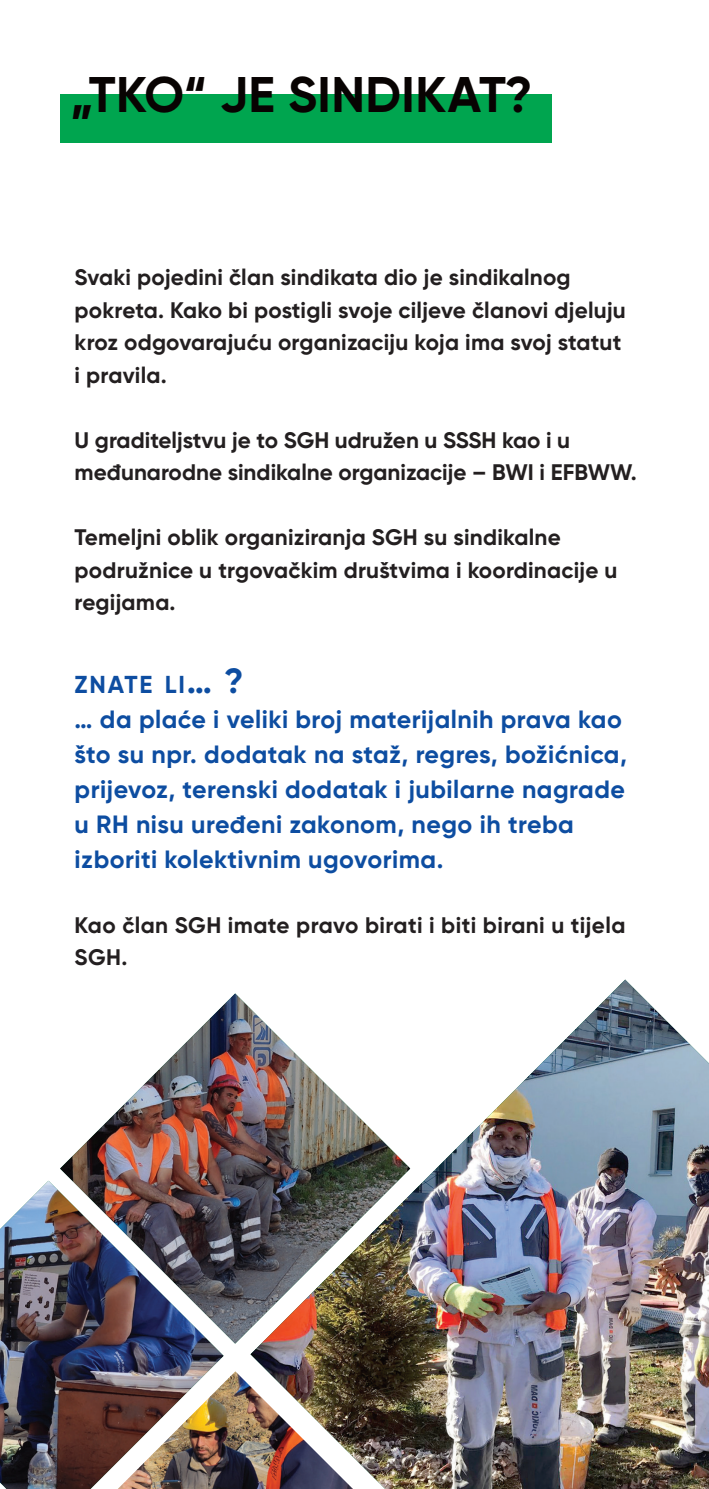
<style>
.page{position:relative;width:709px;height:1489px;background:#fff}
.page>*{position:absolute;margin:0;border:0;box-sizing:border-box;transform-origin:0 0}
.t1{font:700 50px "Gilroy";letter-spacing:.01em;color:#080302}
.t2{font:700 25px/35px "Gilroy";letter-spacing:.02em;color:#0d4da1}
.t3{font:700 24.5px "Gilroy";letter-spacing:.07em;color:#0d4da1}
.t4{font:700 22.5px/32.5px "Gilroy";letter-spacing:.01em;color:#231f20}
.s1{font-size:35px}
</style>
<div class="page">
<img style="left:0;top:1180px;width:223px;height:308px">
<img style="left:118px;top:1371px;width:132px;height:117px">
<div style="left:60px;top:94px;width:491px;height:48px;background:#00a54f"></div>
<img style="left:60px;top:993px;width:190px;height:350px">
<img style="left:250px;top:979px;width:459px;height:509px">
<h1 class="t1" style="left:70px;top:63px;width:463px">„TKO“ JE SINDIKAT?</h1>
<p class="t4" style="left:75px;top:261px;width:552px">Svaki pojedini član sindikata dio je sindikalnog pokreta. Kako bi postigli svoje ciljeve članovi djeluju kroz odgovarajuću organizaciju koja ima svoj statut i pravila.</p>
<p class="t4" style="left:75px;top:423px;width:563px">U graditeljstvu je to SGH udružen u SSSH kao i u međunarodne sindikalne organizacije – BWI i EFBWW.</p>
<p class="t4" style="left:75px;top:521px;width:544px">Temeljni oblik organiziranja SGH su sindikalne podružnice u trgovačkim društvima i koordinacije u regijama.</p>
<p class="t3" style="left:75px;top:668px;width:170px">ZNATE LI<span class="s1">… ?</span></p>
<p class="t2" style="left:75px;top:701px;width:554px">… da plaće i veliki broj materijalnih prava kao što su npr. dodatak na staž, regres, božićnica, prijevoz, terenski dodatak i jubilarne nagrade u RH nisu uređeni zakonom, nego ih treba izboriti kolektivnim ugovorima.</p>
<p class="t4" style="left:75px;top:908px;width:552px">Kao član SGH imate pravo birati i biti birani u tijela<br>SGH.</p>
</div>
